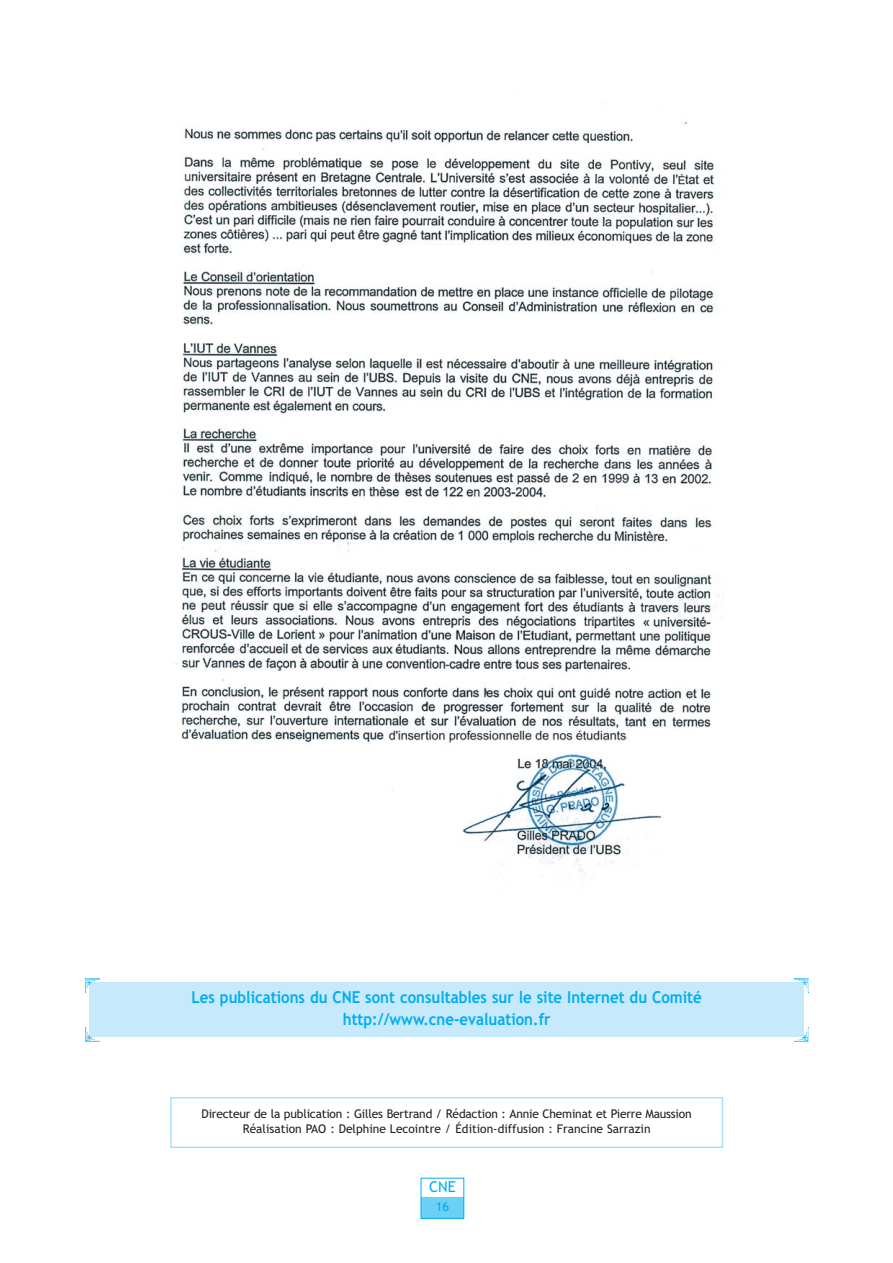
<style>
.page{position:relative;width:893px;height:1263px;background:#fff}
.page>*{position:absolute;margin:0;border:0;box-sizing:border-box;transform-origin:0 0}
.t1{font:700 16.5px/22.5px "Trebuchet MS";color:#00aeef;text-align:center;scale:.91 1}
.t2{font:15px "Trebuchet MS";color:#00aeef}
.t3{font:12.75px "Trebuchet MS";color:#00aeef}
.t4{font:12px/15px "Trebuchet MS";letter-spacing:-.015em;color:#231f20;text-align:center}
</style>
<div class="page">
<div style="left:170px;top:1097px;width:553px;height:51px;border:2px solid #aae0fa"></div>
<div style="left:90px;top:982px;width:713px;height:55px;background:#c6eafb"></div>
<img style="left:85px;top:978px;width:15px;height:14px">
<img style="left:794px;top:978px;width:14px;height:14px">
<img style="left:803px;top:992px;width:5px;height:36px">
<img style="left:794px;top:1028px;width:14px;height:14px">
<img style="left:85px;top:1028px;width:15px;height:14px">
<img style="left:85px;top:992px;width:5px;height:36px">
<img style="left:181px;top:122px;width:542px;height:749px">
<div style="left:421px;top:1197px;width:42px;height:21px;background:#6ccff6"></div>
<div style="left:420px;top:1178px;width:44px;height:41px;border:1px solid #00aeef"></div>
<h1 class="t1" style="left:191px;top:987px;width:562px">Les publications du CNE sont consultables sur le site Internet du Comité http://www.cne-evaluation.fr</h1>
<p class="t4" style="left:201px;top:1108px;width:491px">Directeur de la publication : Gilles Bertrand / Rédaction : Annie Cheminat et Pierre Maussion<br>Réalisation PAO : Delphine Lecointre / Édition-diffusion : Francine Sarrazin</p>
<p class="t2" style="left:429px;top:1181px;width:28px">CNE</p>
<p class="t3" style="left:435px;top:1202px;width:15px">16</p>
</div>
